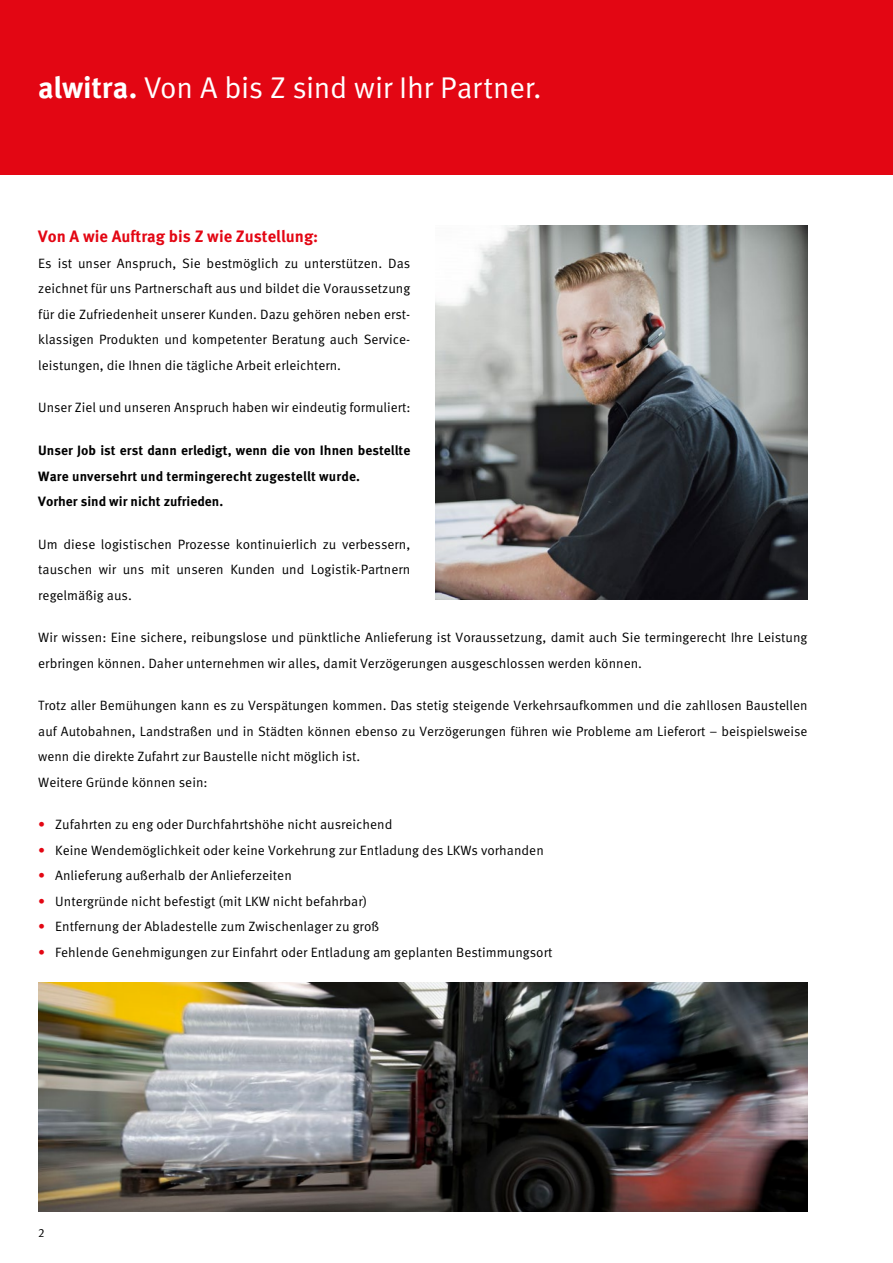
<style>
.page{position:relative;width:893px;height:1263px;background:#fff}
.page>*{position:absolute;margin:0;border:0;box-sizing:border-box;transform-origin:0 0}
.t1{font:30px "Meta Pro";letter-spacing:-.015em;color:#fff}
.t2{font:700 16.5px "Meta Pro";color:#e30613}
.t3{font:13.5px/25.5px "Meta Pro";color:#000;text-align:justify}
.t4{font:700 13.5px/25.5px "Meta Pro";color:#000}
.t5{font:12px "Meta Pro";color:#000}
.s1{font-weight:700}
.s2{color:#e30613}
</style>
<div class="page">
<div style="left:0;top:0;width:893px;height:174px;background:#e30613"></div>
<img style="left:436px;top:225px;width:371px;height:375px">
<img style="left:38px;top:982px;width:770px;height:230px">
<h1 class="t1" style="left:38px;top:68px;width:505px"><span class="s1">alwitra.</span> Von A bis Z sind wir Ihr Partner.</h1>
<p class="t2" style="left:38px;top:226px;width:282px">Von A wie Auftrag bis Z wie Zustellung:</p>
<p class="t3" style="left:38px;top:251px;width:374px">Es ist unser Anspruch, Sie bestmöglich zu unterstützen. Das zeichnet für uns Partnerschaft aus und bildet die Voraussetzung für die Zufriedenheit unserer Kunden. Dazu gehören neben erst&shy;klassigen Produkten und kompetenter Beratung auch Service&shy;leistungen, die Ihnen die tägliche Arbeit erleichtern.</p>
<p class="t3" style="left:38px;top:395px;width:374px">Unser Ziel und unseren Anspruch haben wir eindeutig formuliert:</p>
<p class="t4" style="left:38px;top:438px;width:374px">Unser Job ist erst dann erledigt, wenn die von Ihnen bestellte<br>Ware unversehrt und termingerecht zugestellt wurde.<br>Vorher sind wir nicht zufrieden.</p>
<p class="t3" style="left:38px;top:532px;width:374px">Um diese logistischen Prozesse kontinuierlich zu verbessern, tauschen wir uns mit unseren Kunden und Logistik-Partnern regelmäßig aus.</p>
<p class="t3" style="left:38px;top:625px;width:771px">Wir wissen: Eine sichere, reibungslose und pünktliche Anlieferung ist Voraussetzung, damit auch Sie termingerecht Ihre Leistung erbringen können. Daher unternehmen wir alles, damit Verzögerungen ausgeschlossen werden können.</p>
<p class="t3" style="left:38px;top:693px;width:771px;text-align:left">Trotz aller Bemühungen kann es zu Verspätungen kommen. Das stetig steigende Verkehrsaufkommen und die zahllosen Baustellen auf Autobahnen, Landstraßen und in Städten können ebenso zu Verzögerungen führen wie Probleme am Lieferort – beispielsweise wenn die direkte Zufahrt zur Baustelle nicht möglich ist.<br>Weitere Gründe können sein:</p>
<p class="t3" style="left:38px;top:812px;width:356px"><span class="s2">•</span> Zufahrten zu eng oder Durchfahrtshöhe nicht ausreichend</p>
<p class="t3" style="left:38px;top:838px;width:507px"><span class="s2">•</span> Keine Wendemöglichkeit oder keine Vorkehrung zur Entladung des LKWs vorhanden</p>
<p class="t3" style="left:38px;top:863px;width:255px"><span class="s2">•</span> Anlieferung außerhalb der Anlieferzeiten</p>
<p class="t3" style="left:38px;top:889px;width:330px"><span class="s2">•</span> Untergründe nicht befestigt (mit LKW nicht befahrbar)</p>
<p class="t3" style="left:38px;top:914px;width:342px"><span class="s2">•</span> Entfernung der Abladestelle zum Zwischenlager zu groß</p>
<p class="t3" style="left:38px;top:940px;width:516px"><span class="s2">•</span> Fehlende Genehmigungen zur Einfahrt oder Entladung am geplanten Bestimmungsort</p>
<p class="t5" style="left:38px;top:1225px;width:8px">2</p>
</div>
